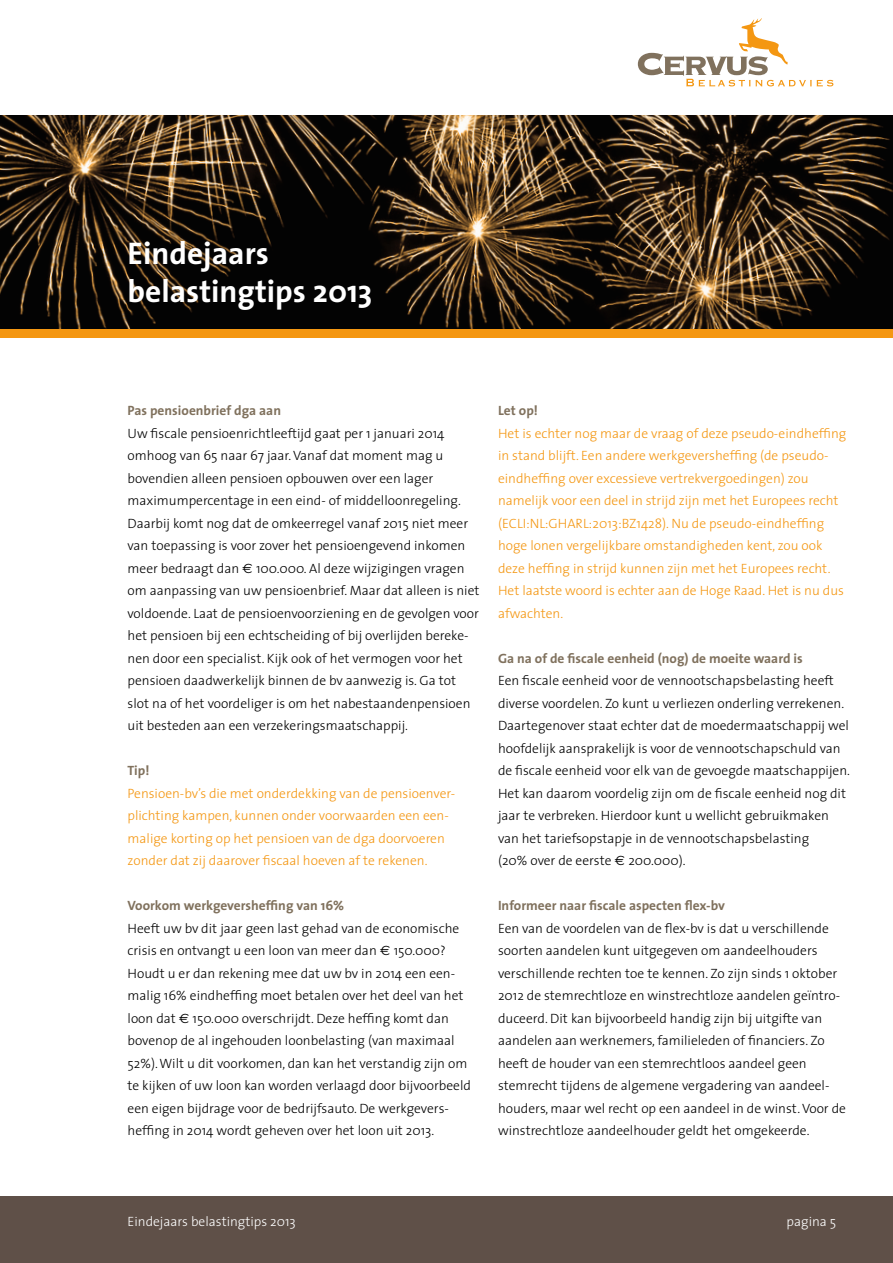
<style>
.page{position:relative;width:893px;height:1263px;background:#fff}
.page>*{position:absolute;margin:0;border:0;box-sizing:border-box;transform-origin:0 0}
.t1{font:700 31.5px/37.8px "The Sans";color:#fff}
.t2{font:300 13.5px/22.5px "The Sans";color:#000}
.t3{font:300 13.5px/22.5px "The Sans";color:#f49712}
.t4{font:700 13.5px "The Sans";color:#80715d}
.t5{font:300 13.5px "The Sans";color:#fff}
.s1{font-family:"Euro Sans";font-weight:400}
</style>
<div class="page">
<svg style="left:638px;top:18px;width:195px;height:68px"></svg>
<img style="left:0;top:116px;width:893px;height:212px">
<div style="left:0;top:1196px;width:893px;height:67px;background:#5f5048"></div>
<div style="left:0;top:330px;width:893px;height:8px;background:#f49712"></div>
<h1 class="t1" style="left:128px;top:234px;width:246px">Eindejaars belastingtips 2013</h1>
<p class="t4" style="left:128px;top:399px;width:155px">Pas pensioenbrief dga aan</p>
<p class="t2" style="left:128px;top:421px;width:353px">Uw fiscale pensioenrichtleeftijd gaat per 1 januari 2014 omhoog van 65 naar 67 jaar. Vanaf dat moment mag u bovendien alleen pensioen opbouwen over een lager maximumpercentage in een eind- of middelloonregeling.<br>Daarbij komt nog dat de omkeerregel vanaf 2015 niet meer van toepassing is voor zover het pensioengevend inkomen meer bedraagt dan <span class="s1">€</span> 100.000. Al deze wijzigingen vragen om aanpassing van uw pensioenbrief. Maar dat alleen is niet voldoende. Laat de pensioenvoorziening en de gevolgen voor het pensioen bij een echtscheiding of bij overlijden bereke&shy;nen door een specialist. Kijk ook of het vermogen voor het pensioen daadwerkelijk binnen de bv aanwezig is. Ga tot slot na of het voordeliger is om het nabestaandenpensioen uit besteden aan een verzekeringsmaatschappij.</p>
<p class="t4" style="left:128px;top:759px;width:23px">Tip!</p>
<p class="t3" style="left:128px;top:781px;width:329px">Pensioen-bv’s die met onderdekking van de pensioenver&shy;plichting kampen, kunnen onder voorwaarden een een&shy;malige korting op het pensioen van de dga doorvoeren zonder dat zij daarover fiscaal hoeven af te rekenen.</p>
<p class="t4" style="left:128px;top:894px;width:218px">Voorkom werkgeversheffing van 16%</p>
<p class="t2" style="left:128px;top:916px;width:345px">Heeft uw bv dit jaar geen last gehad van de economische crisis en ontvangt u een loon van meer dan <span class="s1">€</span> 150.000?<br>Houdt u er dan rekening mee dat uw bv in 2014 een een&shy;malig 16% eindheffing moet betalen over het deel van het loon dat <span class="s1">€</span> 150.000 overschrijdt. Deze heffing komt dan bovenop de al ingehouden loonbelasting (van maximaal 52%). Wilt u dit voorkomen, dan kan het verstandig zijn om te kijken of uw loon kan worden verlaagd door bijvoorbeeld een eigen bijdrage voor de bedrijfsauto. De werkgevers&shy;heffing in 2014 wordt geheven over het loon uit 2013.</p>
<p class="t4" style="left:498px;top:399px;width:41px">Let op!</p>
<p class="t3" style="left:498px;top:421px;width:350px">Het is echter nog maar de vraag of deze pseudo-eindheffing in stand blijft. Een andere werkgeversheffing (de pseudo&shy;eindheffing over excessieve vertrekvergoedingen) zou namelijk voor een deel in strijd zijn met het Europees recht (ECLI:NL:GHARL:2013:BZ1428). Nu de pseudo-eindheffing hoge lonen vergelijkbare omstandigheden kent, zou ook deze heffing in strijd kunnen zijn met het Europees recht.<br>Het laatste woord is echter aan de Hoge Raad. Het is nu dus afwachten.</p>
<p class="t4" style="left:498px;top:647px;width:306px">Ga na of de fiscale eenheid (nog) de moeite waard is</p>
<p class="t2" style="left:498px;top:669px;width:353px">Een fiscale eenheid voor de vennootschapsbelasting heeft diverse voordelen. Zo kunt u verliezen onderling verrekenen.<br>Daartegenover staat echter dat de moedermaatschappij wel hoofdelijk aansprakelijk is voor de vennootschapschuld van de fiscale eenheid voor elk van de gevoegde maatschappijen.<br>Het kan daarom voordelig zijn om de fiscale eenheid nog dit jaar te verbreken. Hierdoor kunt u wellicht gebruikmaken van het tariefsopstapje in de vennootschapsbelasting<br>(20% over de eerste <span class="s1">€</span> 200.000).</p>
<p class="t4" style="left:498px;top:894px;width:228px">Informeer naar fiscale aspecten flex-bv</p>
<p class="t2" style="left:498px;top:917px;width:349px">Een van de voordelen van de flex-bv is dat u verschillende soorten aandelen kunt uitgegeven om aandeelhouders verschillende rechten toe te kennen. Zo zijn sinds 1 oktober 2012 de stemrechtloze en winstrechtloze aandelen geïntro&shy;duceerd. Dit kan bijvoorbeeld handig zijn bij uitgifte van aandelen aan werknemers, familieleden of financiers. Zo heeft de houder van een stemrechtloos aandeel geen stemrecht tijdens de algemene vergadering van aandeel&shy;houders, maar wel recht op een aandeel in de winst. Voor de winstrechtloze aandeelhouder geldt het omgekeerde.</p>
<p class="t5" style="left:128px;top:1210px;width:170px">Eindejaars belastingtips 2013</p>
<p class="t5" style="left:787px;top:1210px;width:51px">pagina 5</p>
</div>
